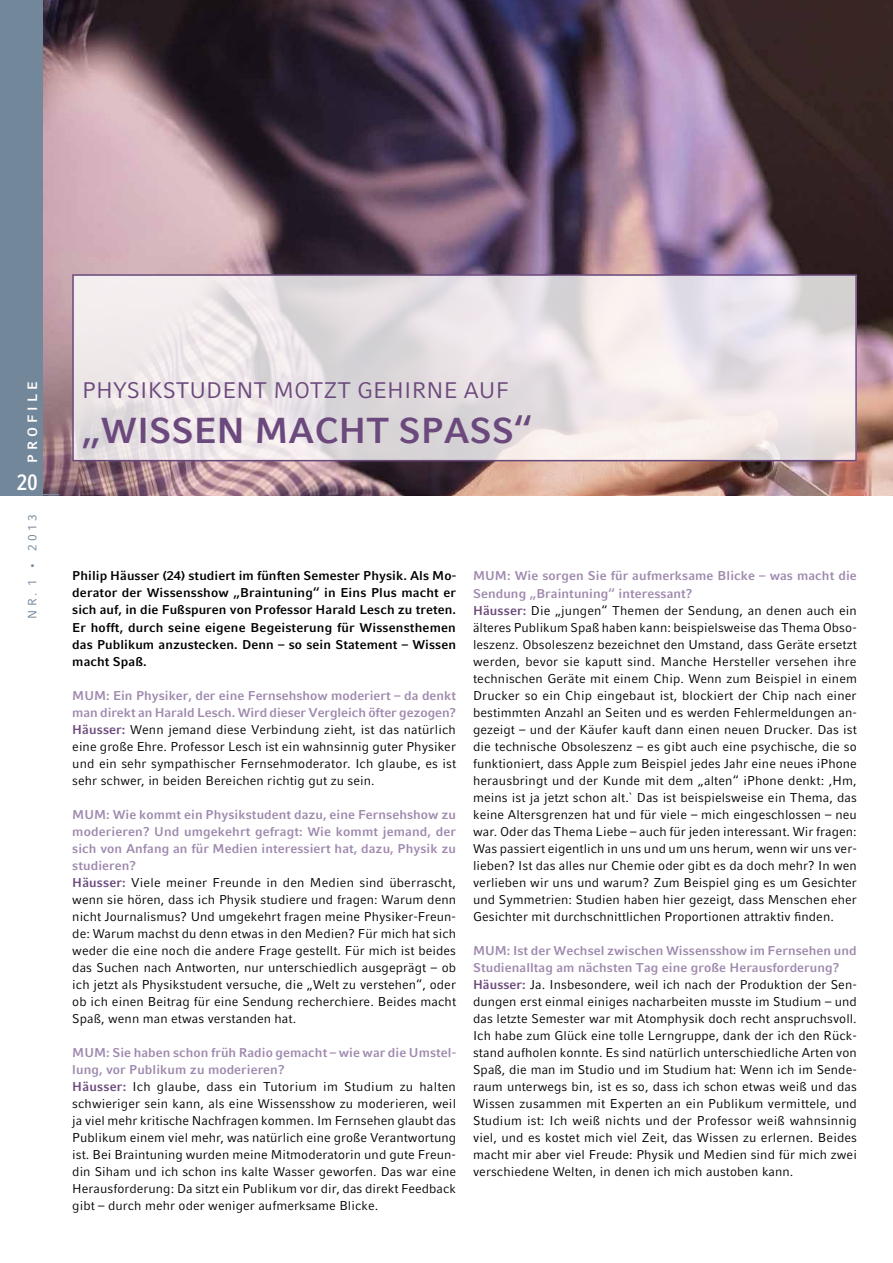
<style>
.page{position:relative;width:893px;height:1263px;background:#fff}
.page>*{position:absolute;margin:0;border:0;box-sizing:border-box;transform-origin:0 0}
.t1{font:700 36px "LMU Compatil Fact";color:#6b497c}
.t2{font:22.5px "LMU Compatil Fact";color:#6b497c}
.t3{font:700 22.5px "LMU Compatil Fact";color:#fff;scale:.8 1}
.t4{font:700 13.5px "LMU Compatil Fact";letter-spacing:.3em;color:#fff}
.t5{font:12.75px/17px "LMU Compatil Fact";letter-spacing:.005em;color:#000}
.t6{font:700 12.75px/17px "LMU Compatil Fact";letter-spacing:.01em;color:#000;text-align:justify}
.t7{font:700 12.75px "LMU Compatil Fact";color:#9f89ae}
.t8{font:12px "LMU Compatil Fact";letter-spacing:.3em;color:#73879a}
.s1{font-weight:700;color:#9f89ae}
.s2{font-weight:700;color:#6b497c}
</style>
<div class="page">
<img style="left:43px;top:0;width:850px;height:495px">
<svg style="left:75px;top:277px;width:779px;height:181px;background:#e9e3e5"></svg>
<div style="left:72px;top:274px;width:785px;height:187px;border:2px solid #6b497c"></div>
<div style="left:0;top:0;width:43px;height:495px;background:#73879a"></div>
<hr style="left:0;top:494px;width:60px;height:1px;background:#73879a">
<p class="t4" style="left:24px;top:463px;width:81px;rotate:-90deg">P rofile</p>
<h2 class="t3" style="left:17px;top:469px;width:27px">20</h2>
<p class="t8" style="left:25px;top:619px;width:107px;rotate:-90deg">NR. 1 • 2013</p>
<h2 class="t2" style="left:82px;top:377px;width:28px">Physik</h2>
<h2 class="t2" style="left:163px;top:377px;width:30px">Student</h2>
<h2 class="t2" style="left:273px;top:377px;width:16px">motzt</h2>
<h2 class="t2" style="left:357px;top:377px;width:31px">Gehirne</h2>
<h2 class="t2" style="left:464px;top:377px;width:16px">auf</h2>
<h1 class="t1" style="left:82px;top:410px;width:90px">„Wisse</h1>
<h1 class="t1" style="left:217px;top:410px;width:318px">n macht SpaSS“</h1>
<p class="t6" style="left:72px;top:567px;width:385px">Philip Häusser (24) studiert im fünften Semester Physik. Als Mo&shy;derator der Wissensshow „Braintuning“ in Eins Plus macht er sich auf, in die Fußspuren von Professor Harald Lesch zu treten.<br>Er hofft, durch seine eigene Begeisterung für Wissensthemen das Publikum anzustecken. Denn – so sein Statement – Wissen macht Spaß.</p>
<p class="t7" style="left:72px;top:688px;width:12px">MUM</p>
<p class="t5" style="left:72px;top:686px;width:385px;text-align:justify;text-indent:34px"><span class="s1">: Ein Physiker, der eine Fernsehshow moderiert – da denkt man direkt an Harald Lesch. Wird dieser Vergleich öfter gezogen?<br></span><span class="s2">Häusser:</span> Wenn jemand diese Verbindung zieht, ist das natürlich eine große Ehre. Professor Lesch ist ein wahnsinnig guter Physiker und ein sehr sympathischer Fernsehmoderator. Ich glaube, es ist sehr schwer, in beiden Bereichen richtig gut zu sein.</p>
<p class="t7" style="left:72px;top:807px;width:12px">MUM</p>
<p class="t5" style="left:72px;top:806px;width:385px;text-indent:34px"><span class="s1">: Wie kommt ein Physikstudent dazu, eine Fernsehshow zu moderieren? U nd umgekehrt gefragt: Wie kommt jemand, der sich von Anfang an für Medien interessiert hat, dazu, Physik zu studieren?<br></span><span class="s2">Häusser:</span> Viele meiner Freunde in den Medien sind überrascht, wenn sie hören, dass ich Physik studiere und fragen: Warum denn nicht Journalismus? Und umgekehrt fragen meine Physiker-Freun&shy;de: Warum machst du denn etwas in den Medien? Für mich hat sich weder die eine noch die andere Frage gestellt. Für mich ist beides das Suchen nach Antworten, nur unterschiedlich ausgeprägt – ob ich jetzt als Physikstudent versuche, die „Welt zu verstehen“, oder ob ich einen Beitrag für eine Sendung recherchiere. Beides macht Spaß, wenn man etwas verstanden hat.</p>
<p class="t7" style="left:72px;top:1045px;width:12px">MUM</p>
<p class="t5" style="left:72px;top:1044px;width:385px;text-indent:34px"><span class="s1">: Sie haben schon früh Radio gemacht – wie war die U mstel&shy;lung, vor Publikum zu moderieren?<br></span><span class="s2">Häusser:</span> Ich glaube, dass ein Tutorium im Studium zu halten schwieriger sein kann, als eine Wissensshow zu moderieren, weil ja viel mehr kritische Nachfragen kommen. Im Fernsehen glaubt das Publikum einem viel mehr, was natürlich eine große Verantwortung ist. Bei Braintuning wurden meine Mitmoderatorin und gute Freun&shy;din Siham und ich schon ins kalte Wasser geworfen. Das war eine Herausforderung: Da sitzt ein Publikum vor dir, das direkt Feedback gibt – durch mehr oder weniger aufmerksame Blicke.</p>
<p class="t5" style="left:473px;top:567px;width:385px;text-indent:34px"><span class="s1">: Wie sorgen Sie für aufmerksame Blicke – was macht die Sendung „Braintuning“ interessant?<br></span><span class="s2">Häusser:</span> Die „jungen“ Themen der Sendung, an denen auch ein älteres Publikum Spaß haben kann: beispielsweise das Thema Obso&shy;leszenz. Obsoleszenz bezeichnet den Umstand, dass Geräte ersetzt werden, bevor sie kaputt sind. Manche Hersteller versehen ihre technischen Geräte mit einem Chip. Wenn zum Beispiel in einem Drucker so ein Chip eingebaut ist, blockiert der Chip nach einer bestimmten Anzahl an Seiten und es werden Fehlermeldungen an&shy;gezeigt – und der Käufer kauft dann einen neuen Drucker. Das ist die technische Obsoleszenz – es gibt auch eine psychische, die so funktioniert, dass Apple zum Beispiel jedes Jahr eine neues iPhone herausbringt und der Kunde mit dem „alten“ iPhone denkt: ‚Hm, meins ist ja jetzt schon alt.` Das ist beispielsweise ein Thema, das keine Altersgrenzen hat und für viele – mich eingeschlossen – neu war. Oder das Thema Liebe – auch für jeden interessant. Wir fragen:<br>Was passiert eigentlich in uns und um uns herum, wenn wir uns ver&shy;lieben? Ist das alles nur Chemie oder gibt es da doch mehr? In wen verlieben wir uns und warum? Zum Beispiel ging es um Gesichter und Symmetrien: Studien haben hier gezeigt, dass Menschen eher Gesichter mit durchschnittlichen Proportionen attraktiv finden.</p>
<p class="t7" style="left:473px;top:943px;width:12px">MUM</p>
<p class="t7" style="left:473px;top:569px;width:12px">MUM</p>
<p class="t5" style="left:473px;top:942px;width:385px;text-indent:34px"><span class="s1">: Ist der Wechsel zwischen Wissensshow im Fernsehen und Studienalltag am nächsten Tag eine große Herausforderung?<br></span><span class="s2">Häusser:</span> Ja. Insbesondere, weil ich nach der Produktion der Sen&shy;dungen erst einmal einiges nacharbeiten musste im Studium – und das letzte Semester war mit Atomphysik doch recht anspruchsvoll.<br>Ich habe zum Glück eine tolle Lerngruppe, dank der ich den Rück&shy;stand aufholen konnte. Es sind natürlich unterschiedliche Arten von Spaß, die man im Studio und im Studium hat: Wenn ich im Sende&shy;raum unterwegs bin, ist es so, dass ich schon etwas weiß und das Wissen zusammen mit Experten an ein Publikum vermittele, und Studium ist: Ich weiß nichts und der Professor weiß wahnsinnig viel, und es kostet mich viel Zeit, das Wissen zu erlernen. Beides macht mir aber viel Freude: Physik und Medien sind für mich zwei verschiedene Welten, in denen ich mich austoben kann.</p>
</div>
